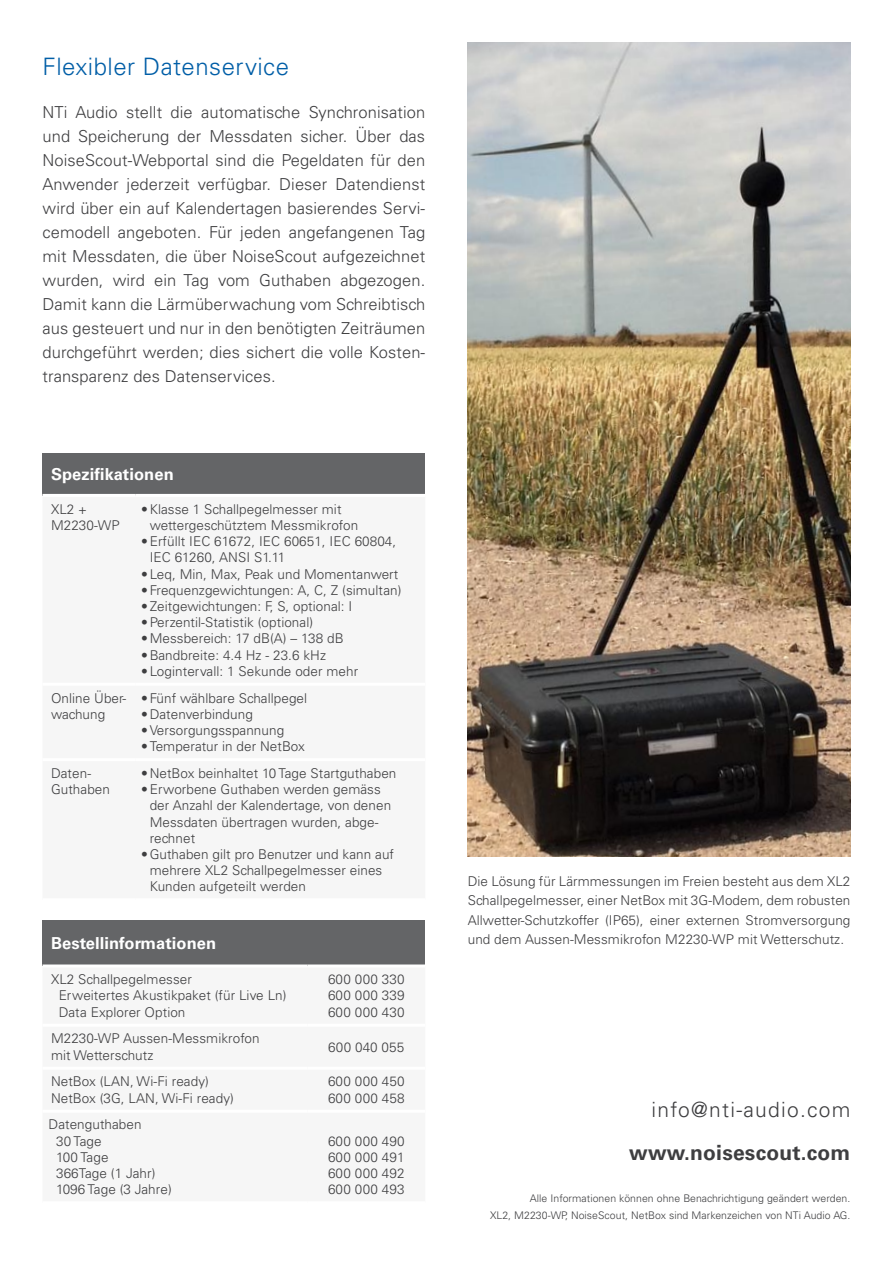
<style>
.page{position:relative;width:893px;height:1263px;background:#fff}
.page>*{position:absolute;margin:0;border:0;box-sizing:border-box;transform-origin:0 0}
.P05_Heading_1_-_blue{font:300 24px "Univers LT Std";letter-spacing:.02em;color:#005ea7}
.P05_Heading_1_-_blue-2{font:700 21px "Univers LT Std";letter-spacing:.01em;color:#3e3e40}
.P05_Heading_1_-_blac{font:300 21px "Univers LT Std";letter-spacing:.06em;color:#3e3e40}
.P10_Text{font:300 16.5px/24px "Univers LT Std";letter-spacing:.005em;color:#3e3e40;text-align:justify}
.P10_Text_w_o_Raster{font:700 16.5px "Univers LT Std";letter-spacing:.005em;color:#fff}
.L63_Specifications_b{font:300 13.5px/16.2px "Univers LT Std";letter-spacing:.005em;color:#3e3e40}
.L61_Specifications_T{font:300 13.5px/16.2px "Univers LT Std";letter-spacing:.005em;color:#3e3e40}
.P15_Picture_TableTex{font:300 13.5px/19.5px "Univers LT Std";letter-spacing:.005em;color:#3e3e40;text-align:justify}
.P10_Text-2{font:300 10.5px/16.5px "Univers LT Std";letter-spacing:.005em;color:#3e3e40;text-align:right}
</style>
<div class="page">
<img style="left:468px;top:43px;width:382px;height:814px">
<div style="left:43px;top:920px;width:382px;height:46px;background:#646567"></div>
<hr style="left:43px;top:964px;width:264px;height:3px;background:#fff">
<hr style="left:307px;top:964px;width:118px;height:3px;background:#fff">
<div style="left:43px;top:453px;width:382px;height:42px;background:#646567"></div>
<hr style="left:43px;top:494px;width:92px;height:3px;background:#fff">
<hr style="left:135px;top:494px;width:290px;height:3px;background:#fff">
<p class="P05_Heading_1_-_blue" style="left:43px;top:52px;width:248px">Flexibler Datenservice</p>
<p class="P10_Text" style="left:43px;top:100px;width:384px">NTi Audio stellt die automatische Synchronisation und Speicherung der Messdaten sicher. Über das NoiseScout-Webportal sind die Pegeldaten für den Anwender jederzeit verfügbar. Dieser Datendienst wird über ein auf Kalendertagen basierendes Servi&shy;cemodell angeboten. Für jeden angefangenen Tag mit Messdaten, die über NoiseScout aufgezeichnet wurden, wird ein Tag vom Guthaben abgezogen.<br>Damit kann die Lärmüberwachung vom Schreibtisch aus gesteuert und nur in den benötigten Zeiträumen durchgeführt werden; dies sichert die volle Kosten&shy;transparenz des Datenservices.</p>
<p class="P10_Text_w_o_Raster" style="left:51px;top:465px;width:124px">Spezifikationen</p>
<p class="L61_Specifications_T" style="left:51px;top:501px;width:70px">XL2 +<br>M2230-WP</p>
<p class="L63_Specifications_b" style="left:150px;top:501px;width:210px;text-indent:-9px">• Klasse 1 Schallpegelmesser mit wettergeschütztem Messmikrofon</p>
<p class="L63_Specifications_b" style="left:150px;top:533px;width:248px;text-indent:-9px">• Erfüllt IEC 61672, IEC 60651, IEC 60804,<br>IEC 61260, ANSI S1.11</p>
<p class="L63_Specifications_b" style="left:141px;top:566px;width:259px">• Leq, Min, Max, Peak und Momentanwert</p>
<p class="L63_Specifications_b" style="left:141px;top:582px;width:262px">• Frequenzgewichtungen: A, C, Z (simultan)</p>
<p class="L63_Specifications_b" style="left:141px;top:598px;width:213px">• Zeitgewichtungen: F, S, optional: I</p>
<p class="L63_Specifications_b" style="left:141px;top:614px;width:173px">• Perzentil-Statistik (optional)</p>
<p class="L63_Specifications_b" style="left:141px;top:630px;width:204px">• Messbereich: 17 dB(A) – 138 dB</p>
<p class="L63_Specifications_b" style="left:141px;top:647px;width:186px">• Bandbreite: 4.4 Hz - 23.6 kHz</p>
<p class="L63_Specifications_b" style="left:141px;top:663px;width:218px">• Logintervall: 1 Sekunde oder mehr</p>
<p class="L61_Specifications_T" style="left:51px;top:690px;width:77px">Online Über&shy;wachung</p>
<p class="L63_Specifications_b" style="left:141px;top:690px;width:167px">• Fünf wählbare Schallpegel</p>
<p class="L63_Specifications_b" style="left:141px;top:706px;width:113px">• Datenverbindung</p>
<p class="L63_Specifications_b" style="left:141px;top:722px;width:145px">• Versorgungsspannung</p>
<p class="L63_Specifications_b" style="left:141px;top:738px;width:165px">• Temperatur in der NetBox</p>
<p class="L61_Specifications_T" style="left:51px;top:765px;width:60px">Daten-<br>Guthaben</p>
<p class="L63_Specifications_b" style="left:141px;top:765px;width:257px">• NetBox beinhaltet 10 Tage Startguthaben</p>
<p class="L63_Specifications_b" style="left:150px;top:781px;width:243px;text-indent:-9px">• Erworbene Guthaben werden gemäss der Anzahl der Kalendertage, von denen<br>Messdaten übertragen wurden, abge&shy;rechnet</p>
<p class="L63_Specifications_b" style="left:150px;top:846px;width:246px;text-indent:-9px">• Guthaben gilt pro Benutzer und kann auf mehrere XL2 Schallpegelmesser eines<br>Kunden aufgeteilt werden</p>
<p class="P15_Picture_TableTex" style="left:468px;top:871px;width:384px">Die Lösung für Lärmmessungen im Freien besteht aus dem XL2<br>Schallpegelmesser, einer NetBox mit 3G-Modem, dem robusten Allwetter-Schutzkoffer (IP65), einer externen Stromversorgung</p>
<p class="P10_Text_w_o_Raster" style="left:51px;top:933px;width:167px">Bestellinformationen</p>
<p class="P15_Picture_TableTex" style="left:468px;top:930px;width:378px">und dem Aussen-Messmikrofon M2230-WP mit Wetterschutz.</p>
<p class="L61_Specifications_T" style="left:51px;top:971px;width:142px">XL2 Schallpegelmesser</p>
<p class="L61_Specifications_T" style="left:59px;top:987px;width:229px">Erweitertes Akustikpaket (für Live Ln)</p>
<p class="L61_Specifications_T" style="left:59px;top:1004px;width:128px">Data Explorer Option</p>
<p class="L61_Specifications_T" style="left:328px;top:971px;width:78px">600 000 330</p>
<p class="L61_Specifications_T" style="left:328px;top:987px;width:78px">600 000 339</p>
<p class="L61_Specifications_T" style="left:328px;top:1004px;width:78px">600 000 430</p>
<p class="L61_Specifications_T" style="left:51px;top:1030px;width:210px">M2230-WP Aussen-Messmikrofon mit Wetterschutz</p>
<p class="L61_Specifications_T" style="left:328px;top:1039px;width:78px">600 040 055</p>
<p class="L61_Specifications_T" style="left:51px;top:1073px;width:159px">NetBox (LAN, Wi-Fi ready)</p>
<p class="L61_Specifications_T" style="left:51px;top:1090px;width:184px">NetBox (3G, LAN, Wi-Fi ready)</p>
<p class="L61_Specifications_T" style="left:328px;top:1073px;width:78px">600 000 450</p>
<p class="L61_Specifications_T" style="left:328px;top:1090px;width:78px">600 000 458</p>
<p class="L61_Specifications_T" style="left:49px;top:1116px;width:95px">Datenguthaben</p>
<p class="L61_Specifications_T" style="left:56px;top:1133px;width:47px">30 Tage</p>
<p class="L61_Specifications_T" style="left:56px;top:1149px;width:54px">100 Tage</p>
<p class="L61_Specifications_T" style="left:56px;top:1165px;width:101px">366Tage (1 Jahr)</p>
<p class="L61_Specifications_T" style="left:56px;top:1181px;width:117px">1096 Tage (3 Jahre)</p>
<p class="L61_Specifications_T" style="left:328px;top:1133px;width:78px">600 000 490</p>
<p class="L61_Specifications_T" style="left:328px;top:1149px;width:78px">600 000 491</p>
<p class="L61_Specifications_T" style="left:328px;top:1165px;width:78px">600 000 492</p>
<p class="L61_Specifications_T" style="left:328px;top:1181px;width:78px">600 000 493</p>
<p class="P05_Heading_1_-_blac" style="left:652px;top:1097px;width:200px">info@nti-audio.com</p>
<p class="P05_Heading_1_-_blue-2" style="left:629px;top:1140px;width:223px">www.noisescout.com</p>
<p class="P10_Text-2" style="left:490px;top:1190px;width:362px">Alle Informationen können ohne Benachrichtigung geändert werden.<br>XL2, M2230-WP, NoiseScout, NetBox sind Markenzeichen von NTi Audio AG.</p>
</div>
